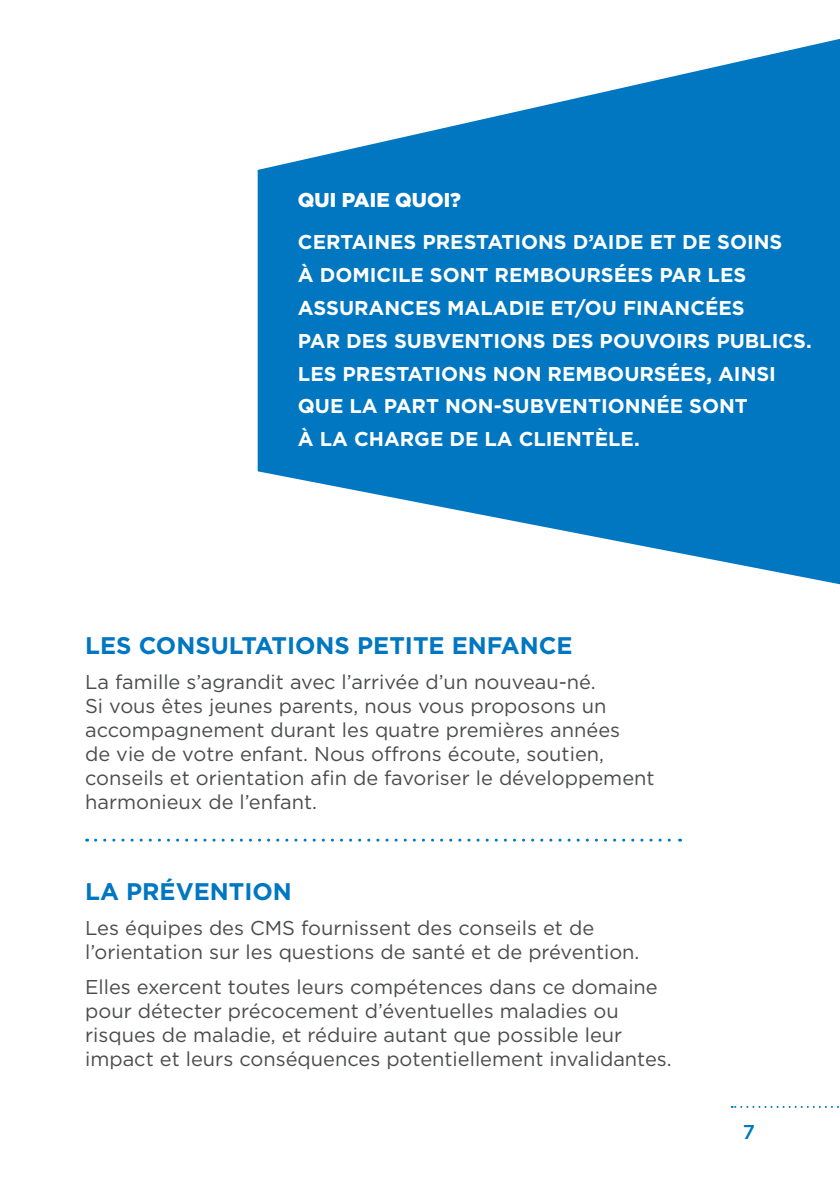
<style>
.page{position:relative;width:840px;height:1191px;background:#fff}
.page>*{position:absolute;margin:0;border:0;box-sizing:border-box;transform-origin:0 0}
.t1{font:700 24px "Gotham";color:#0077c0}
.t2{font:20px/24px "Gotham";color:#4b4c4d}
.t3{font:700 20px/32.8px "Gotham";color:#fff}
.t4{font:900 20px "Gotham";color:#fff}
.t5{font:500 20px "Gotham";color:#0077c0}
</style>
<div class="page">
<svg style="left:731px;top:1106px;width:108px;height:2px"></svg>
<svg style="left:257px;top:39px;width:582px;height:545px;fill:#0077c0"></svg>
<svg style="left:96px;top:838px;width:584px;height:3px"></svg>
<p class="t4" style="left:298px;top:189px;width:164px">QUI PAIE QUOI?</p>
<p class="t3" style="left:298px;top:226px;width:515px">CERTAINES PRESTATIONS D’AIDE ET DE SOINS<br>À DOMICILE SONT REMBOURSÉES PAR LES ASSURANCES MALADIE ET/OU FINANCÉES<br>PAR DES SUBVENTIONS DES POUVOIRS PUBLICS.<br>LES PRESTATIONS NON REMBOURSÉES, AINSI QUE LA PART NON-SUBVENTIONNÉE SONT<br>À LA CHARGE DE LA CLIENTÈLE.</p>
<p class="t1" style="left:85px;top:631px;width:488px">LES CONSULTATIONS PETITE ENFANCE</p>
<p class="t2" style="left:85px;top:670px;width:570px">La famille s’agrandit avec l’arrivée d’un nouveau-né.<br>Si vous êtes jeunes parents, nous vous proposons un accompagnement durant les quatre premières années<br>de vie de votre enfant. Nous offrons écoute, soutien, conseils et orientation afin de favoriser le développement harmonieux de l’enfant.</p>
<p class="t1" style="left:85px;top:877px;width:208px">LA PRÉVENTION</p>
<p class="t2" style="left:85px;top:916px;width:555px">Les équipes des CMS fournissent des conseils et de l’orientation sur les questions de santé et de prévention.</p>
<p class="t2" style="left:85px;top:975px;width:587px">Elles exercent toutes leurs compétences dans ce domaine pour détecter précocement d’éventuelles maladies ou risques de maladie, et réduire autant que possible leur impact et leurs conséquences potentiellement invalidantes.</p>
<p class="t5" style="left:742px;top:1120px;width:14px">7</p>
</div>
